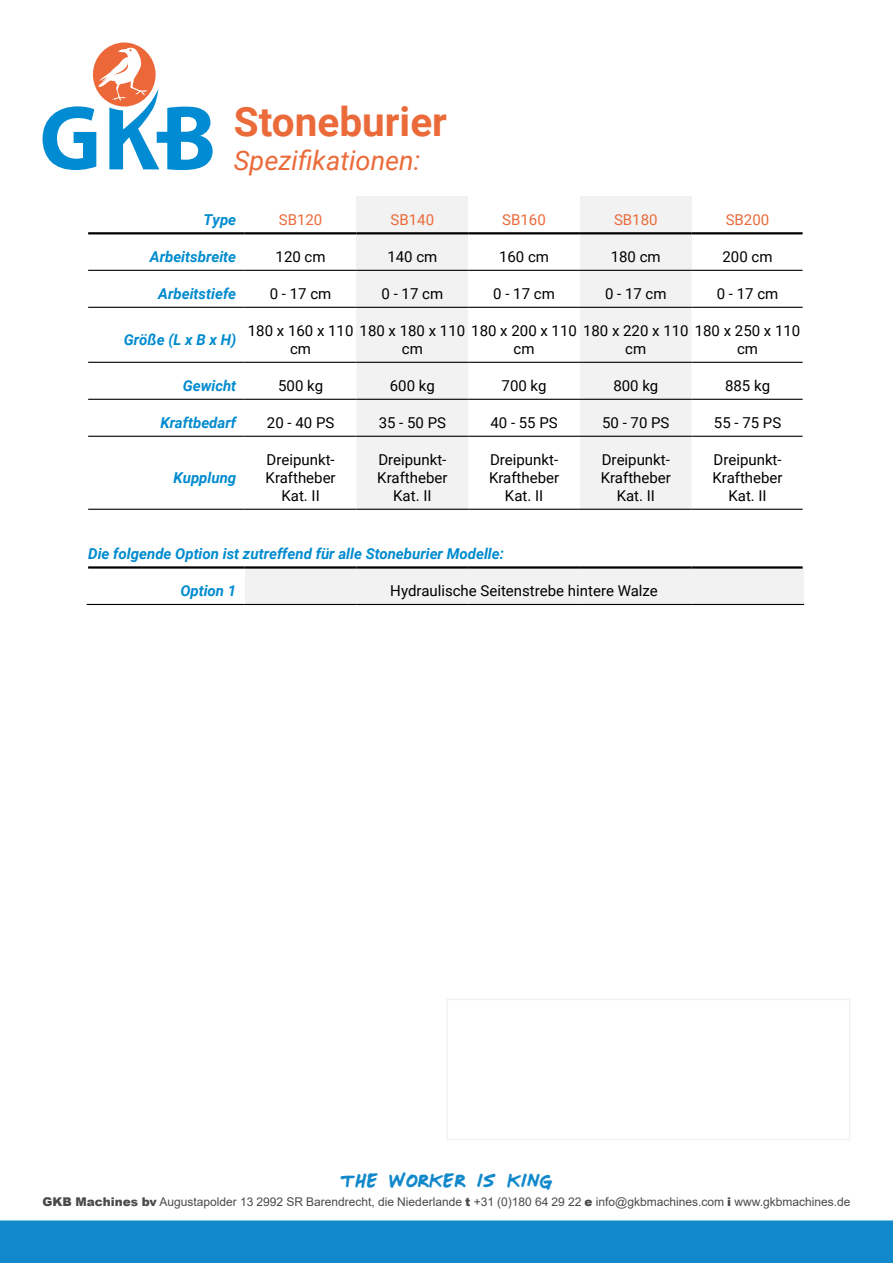
<style>
.page{position:relative;width:893px;height:1263px;background:#fff}
.page>*{position:absolute;margin:0;border:0;box-sizing:border-box;transform-origin:0 0}
.t1{font:700 40.5px "Roboto";color:#eb6a3a}
.t2{font:italic 27px "Roboto";color:#eb6a3a}
.t3{font:27px "Mr Marcoozie MEDIUM";color:#1289cb}
.t4{font:15px/18px "Roboto";color:#000;text-align:center}
.t5{font:italic 700 15px "Roboto";color:#008bcf}
.t6{font:15px "Roboto";color:#eb6a3a}
.t7{font:12px "Arial";color:#4a4a49}
.s1{font-weight:900}
</style>
<div class="page">
<div style="left:0;top:1220px;width:893px;height:43px;background:#1289cb"></div>
<div style="left:93px;top:43px;width:63px;height:64px;background:#ec6839;border-radius:50%"></div>
<svg style="left:43px;top:47px;width:170px;height:123px"></svg>
<div style="left:446px;top:999px;width:404px;height:141px;border:2px solid #f2f2f2"></div>
<svg style="left:88px;top:234px;width:715px;height:275px"></svg>
<div style="left:356px;top:196px;width:112px;height:37px;background:#f2f2f2"></div>
<div style="left:580px;top:196px;width:112px;height:37px;background:#f2f2f2"></div>
<div style="left:356px;top:233px;width:112px;height:37px;background:#f2f2f2"></div>
<div style="left:580px;top:233px;width:112px;height:37px;background:#f2f2f2"></div>
<div style="left:356px;top:270px;width:112px;height:37px;background:#f2f2f2"></div>
<div style="left:356px;top:307px;width:112px;height:55px;background:#f2f2f2"></div>
<div style="left:356px;top:363px;width:112px;height:146px;background:#f2f2f2"></div>
<div style="left:580px;top:271px;width:112px;height:238px;background:#f2f2f2"></div>
<div style="left:245px;top:567px;width:558px;height:37px;background:#f2f2f2"></div>
<hr style="left:88px;top:270px;width:157px;height:1px;background:#000">
<hr style="left:88px;top:307px;width:157px;height:1px;background:#000">
<hr style="left:88px;top:362px;width:157px;height:1px;background:#000">
<hr style="left:88px;top:399px;width:157px;height:1px;background:#000">
<hr style="left:245px;top:399px;width:111px;height:1px;background:#000">
<hr style="left:356px;top:399px;width:112px;height:1px;background:#000">
<hr style="left:468px;top:399px;width:112px;height:1px;background:#000">
<hr style="left:580px;top:399px;width:112px;height:1px;background:#000">
<hr style="left:692px;top:399px;width:111px;height:1px;background:#000">
<hr style="left:88px;top:436px;width:157px;height:1px;background:#000">
<hr style="left:245px;top:436px;width:111px;height:1px;background:#000">
<hr style="left:356px;top:436px;width:112px;height:1px;background:#000">
<hr style="left:468px;top:436px;width:112px;height:1px;background:#000">
<hr style="left:580px;top:436px;width:112px;height:1px;background:#000">
<hr style="left:692px;top:436px;width:111px;height:1px;background:#000">
<hr style="left:88px;top:509px;width:157px;height:1px;background:#000">
<hr style="left:245px;top:509px;width:111px;height:1px;background:#000">
<hr style="left:356px;top:509px;width:112px;height:1px;background:#000">
<hr style="left:468px;top:509px;width:112px;height:1px;background:#000">
<hr style="left:580px;top:509px;width:112px;height:1px;background:#000">
<hr style="left:692px;top:509px;width:111px;height:1px;background:#000">
<hr style="left:245px;top:270px;width:111px;height:1px;background:#000">
<hr style="left:356px;top:270px;width:112px;height:1px;background:#000">
<hr style="left:468px;top:270px;width:112px;height:1px;background:#000">
<hr style="left:580px;top:270px;width:112px;height:1px;background:#000">
<hr style="left:692px;top:270px;width:111px;height:1px;background:#000">
<hr style="left:245px;top:307px;width:111px;height:1px;background:#000">
<hr style="left:356px;top:307px;width:112px;height:1px;background:#000">
<hr style="left:468px;top:307px;width:112px;height:1px;background:#000">
<hr style="left:580px;top:307px;width:112px;height:1px;background:#000">
<hr style="left:692px;top:307px;width:111px;height:1px;background:#000">
<hr style="left:245px;top:362px;width:111px;height:1px;background:#000">
<hr style="left:356px;top:362px;width:112px;height:1px;background:#000">
<hr style="left:468px;top:362px;width:112px;height:1px;background:#000">
<hr style="left:580px;top:362px;width:112px;height:1px;background:#000">
<hr style="left:692px;top:362px;width:111px;height:1px;background:#000">
<hr style="left:88px;top:232px;width:157px;height:2px;background:#000">
<hr style="left:245px;top:232px;width:111px;height:2px;background:#000">
<hr style="left:356px;top:232px;width:112px;height:2px;background:#000">
<hr style="left:468px;top:232px;width:112px;height:2px;background:#000">
<hr style="left:580px;top:232px;width:112px;height:2px;background:#000">
<hr style="left:692px;top:232px;width:111px;height:2px;background:#000">
<hr style="left:88px;top:566px;width:157px;height:3px;background:#000">
<hr style="left:245px;top:566px;width:111px;height:3px;background:#000">
<hr style="left:356px;top:566px;width:112px;height:3px;background:#000">
<hr style="left:468px;top:566px;width:112px;height:3px;background:#000">
<hr style="left:580px;top:566px;width:112px;height:3px;background:#000">
<hr style="left:692px;top:566px;width:111px;height:3px;background:#000">
<hr style="left:87px;top:604px;width:158px;height:1px;background:#000">
<hr style="left:245px;top:604px;width:111px;height:1px;background:#000">
<hr style="left:356px;top:604px;width:112px;height:1px;background:#000">
<hr style="left:468px;top:604px;width:112px;height:1px;background:#000">
<hr style="left:580px;top:604px;width:112px;height:1px;background:#000">
<hr style="left:692px;top:604px;width:112px;height:1px;background:#000">
<h1 class="t1" style="left:234px;top:93px;width:215px">Stoneburier</h1>
<h2 class="t2" style="left:234px;top:142px;width:188px">Spezifikationen:</h2>
<p class="t5" style="left:204px;top:209px;width:34px">Type</p>
<p class="t6" style="left:279px;top:209px;width:45px">SB120</p>
<p class="t6" style="left:391px;top:209px;width:45px">SB140</p>
<p class="t6" style="left:502px;top:209px;width:45px">SB160</p>
<p class="t6" style="left:614px;top:209px;width:45px">SB180</p>
<p class="t6" style="left:726px;top:209px;width:45px">SB200</p>
<p class="t5" style="left:150px;top:246px;width:88px">Arbeitsbreite</p>
<p class="t4" style="left:276px;top:247px;width:51px">120 cm</p>
<p class="t4" style="left:387px;top:247px;width:51px">140 cm</p>
<p class="t4" style="left:499px;top:247px;width:51px">160 cm</p>
<p class="t4" style="left:611px;top:247px;width:51px">180 cm</p>
<p class="t4" style="left:722px;top:247px;width:51px">200 cm</p>
<p class="t5" style="left:158px;top:283px;width:80px">Arbeitstiefe</p>
<p class="t4" style="left:270px;top:284px;width:63px">0 - 17 cm</p>
<p class="t4" style="left:382px;top:284px;width:63px">0 - 17 cm</p>
<p class="t4" style="left:493px;top:284px;width:63px">0 - 17 cm</p>
<p class="t4" style="left:605px;top:284px;width:63px">0 - 17 cm</p>
<p class="t4" style="left:717px;top:284px;width:63px">0 - 17 cm</p>
<p class="t5" style="left:124px;top:329px;width:114px">Größe (L x B x H)</p>
<p class="t4" style="left:290px;top:321px;width:512px;text-align:left;text-indent:-42px">180 x 160 x 110 180 x 180 x 110 180 x 200 x 110 180 x 220 x 110 180 x 250 x 110 cm</p>
<p class="t4" style="left:402px;top:339px;width:22px">cm</p>
<p class="t4" style="left:514px;top:339px;width:22px">cm</p>
<p class="t4" style="left:625px;top:339px;width:22px">cm</p>
<p class="t4" style="left:737px;top:339px;width:22px">cm</p>
<p class="t5" style="left:183px;top:375px;width:55px">Gewicht</p>
<p class="t4" style="left:278px;top:376px;width:47px">500 kg</p>
<p class="t4" style="left:390px;top:376px;width:47px">600 kg</p>
<p class="t4" style="left:502px;top:376px;width:47px">700 kg</p>
<p class="t4" style="left:613px;top:376px;width:47px">800 kg</p>
<p class="t4" style="left:725px;top:376px;width:47px">885 kg</p>
<p class="t5" style="left:160px;top:412px;width:77px">Kraftbedarf</p>
<p class="t4" style="left:267px;top:413px;width:69px">20 - 40 PS</p>
<p class="t4" style="left:379px;top:413px;width:69px">35 - 50 PS</p>
<p class="t4" style="left:490px;top:413px;width:69px">40 - 55 PS</p>
<p class="t4" style="left:602px;top:413px;width:69px">50 - 70 PS</p>
<p class="t4" style="left:714px;top:413px;width:69px">55 - 75 PS</p>
<p class="t5" style="left:174px;top:467px;width:64px">Kupplung</p>
<p class="t4" style="left:266px;top:450px;width:72px">Dreipunkt-<br>Kraftheber<br>Kat. II</p>
<p class="t4" style="left:377px;top:450px;width:72px">Dreipunkt-<br>Kraftheber<br>Kat. II</p>
<p class="t4" style="left:489px;top:450px;width:72px">Dreipunkt-<br>Kraftheber<br>Kat. II</p>
<p class="t4" style="left:601px;top:450px;width:72px">Dreipunkt-<br>Kraftheber<br>Kat. II</p>
<p class="t4" style="left:712px;top:450px;width:72px">Dreipunkt-<br>Kraftheber<br>Kat. II</p>
<p class="t5" style="left:88px;top:543px;width:417px">Die folgende Option ist zutreffend für alle Stoneburier Modelle:</p>
<p class="t5" style="left:180px;top:580px;width:57px">Option 1</p>
<p class="t4" style="left:390px;top:581px;width:269px">Hydraulische Seitenstrebe hintere Walze</p>
<h2 class="t3" style="left:340px;top:1166px;width:214px">the worker is king</h2>
<p class="t7" style="left:43px;top:1193px;width:809px"><span class="s1">GKB Machines bv</span> Augustapolder 13 2992 SR Barendrecht, die Niederlande <span class="s1">t</span> +31 (0)180 64 29 22 <span class="s1">e</span> info@gkbmachines.com <span class="s1">i</span> www.gkbmachines.de</p>
</div>
